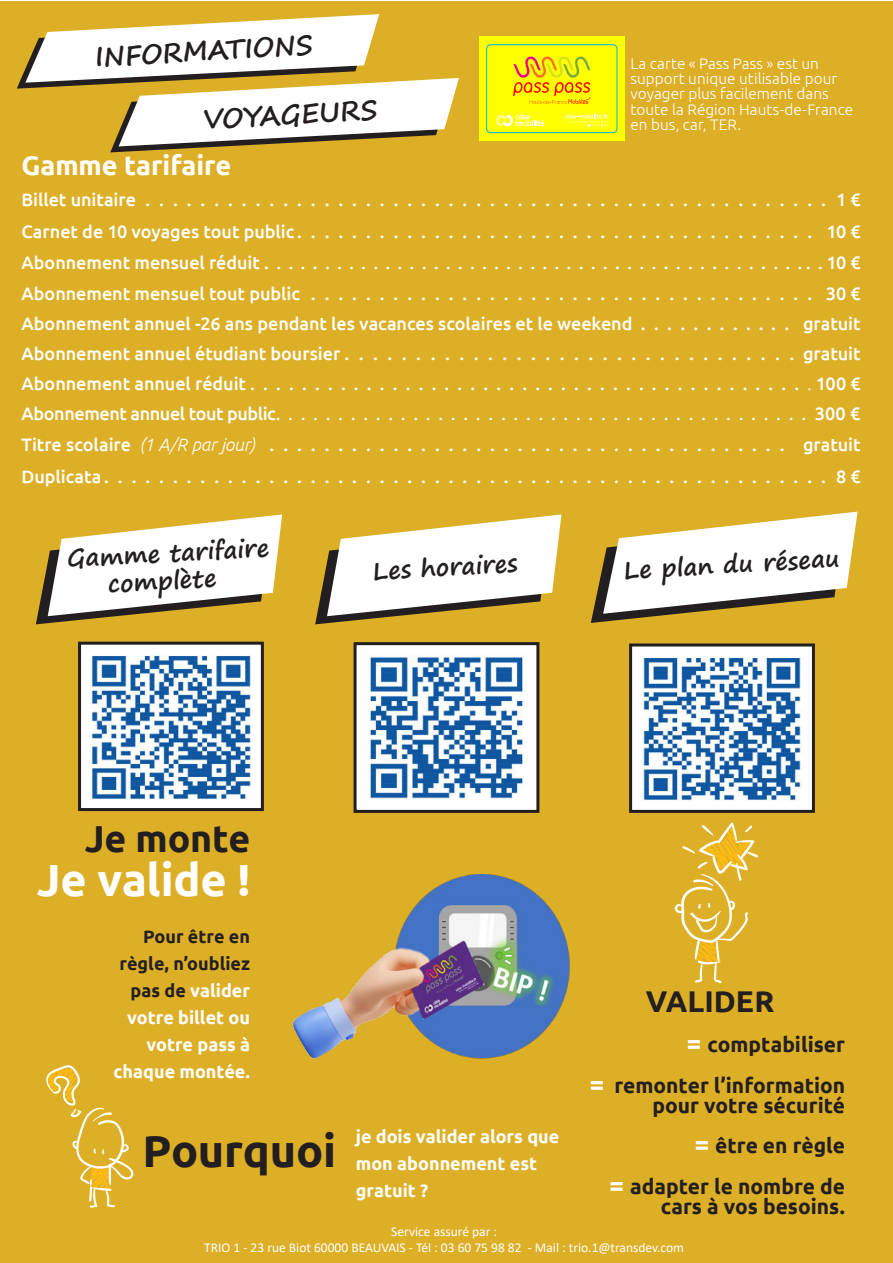
<style>
.page{position:relative;width:893px;height:1263px;background:#fff}
.page>*{position:absolute;margin:0;border:0;box-sizing:border-box;transform-origin:0 0}
.t1{font:700 45px "Ubuntu";letter-spacing:-.005em;color:#fff}
.t2{font:700 45px "Ubuntu";letter-spacing:-.005em;color:#231f20}
.t3{font:700 37.5px "Ubuntu";letter-spacing:-.005em;color:#231f20}
.t4{font:700 30px "Ubuntu";color:#231f20}
.t5{font:700 27px "Segoe Print";color:#231f20}
.t6{font:700 27px "Ubuntu";color:#fff}
.t7{font:700 24px/27.3px "Segoe Print";color:#231f20}
.t8{font:700 21px/40.8px "Ubuntu";color:#231f20;text-align:right}
.t9{font:500 18px/31.5px "Ubuntu";letter-spacing:-.005em;color:#fff}
.t10{font:700 18px/27px "Ubuntu";color:#fff;text-align:right}
.t11{font:500 17.7px "Ubuntu";color:#fff}
.t12{font:500 16.5px "Ubuntu";color:#fff}
.t13{font:500 15.9px "Ubuntu";color:#fff}
.t14{font:300 15.3px/15.3px "Ubuntu";letter-spacing:.005em;color:#fff}
.t15{font:13.5px/16.2px "Calibri";color:#fff;text-align:center}
.s1{font-size:18px}
.s2{font-size:18.3px}
.s3{font-weight:300;font-style:italic}
.s4{font-size:16.05px}
.s5{color:#231f20}
.s6{font-size:25.5px;color:#fff}
</style>
<div class="page">
<div style="left:0;top:1px;width:893px;height:1262px;background:#ddaf27"></div>
<svg style="left:17px;top:14px;width:442px;height:138px"></svg>
<svg style="left:315px;top:514px;width:246px;height:110px"></svg>
<img style="left:358px;top:646px;width:177px;height:163px">
<div style="left:354px;top:642px;width:185px;height:171px;border:3px solid #231f20"></div>
<svg style="left:591px;top:512px;width:267px;height:111px"></svg>
<img style="left:633px;top:647px;width:178px;height:162px">
<div style="left:629px;top:643px;width:186px;height:170px;border:3px solid #231f20"></div>
<svg style="left:36px;top:514px;width:246px;height:110px"></svg>
<img style="left:82px;top:646px;width:178px;height:161px">
<div style="left:78px;top:642px;width:186px;height:169px;border:3px solid #231f20"></div>
<svg style="left:46px;top:1065px;width:88px;height:143px"></svg>
<svg style="left:674px;top:822px;width:85px;height:161px"></svg>
<div style="left:479px;top:37px;width:145px;height:104px;background:#ff0"></div>
<svg style="left:513px;top:56px;width:77px;height:48px"></svg>
<svg style="left:565px;top:114px;width:43px;height:12px"></svg>
<svg style="left:496px;top:114px;width:48px;height:12px"></svg>
<div style="left:487px;top:45px;width:130px;height:88px;border:1px solid #00aeef;border-radius:4px"></div>
<img style="left:292px;top:874px;width:278px;height:185px">
<h3 class="t5" style="left:94px;top:43px;width:220px;rotate:-3deg">INFORMATIONS</h3>
<h3 class="t5" style="left:203px;top:106px;width:176px;rotate:-3deg">VOYAGEURS</h3>
<p class="t14" style="left:631px;top:57px;width:224px">La carte « Pass Pass » est un support unique utilisable pour voyager plus facilement dans toute la Région Hauts-de-France en bus, car, TER.</p>
<h3 class="t6" style="left:21px;top:153px;width:211px">Gamme tarifaire</h3>
<p class="t9" style="left:21px;top:185px;width:841px">Billet unitaire ..................................................1 €<br>Carnet de 10 voyages tout public ...................................... 10 €</p>
<p class="t12" style="left:21px;top:256px;width:841px"><span class="s1">Abonnement mensuel réduit .</span> . . . <span class="s1">.</span> . . . . . . . . . . . . . . . . . . . . . . . . <span class="s1">.</span> . . . <span class="s1">.</span> . . . <span class="s1">.</span> . . . <span class="s1">.</span> . . . . . <span class="s1">10 €</span></p>
<p class="t9" style="left:21px;top:280px;width:841px;line-height:30px;text-align:justify">Abonnement mensuel tout public ..................................... 30 € Abonnement annuel -26 ans pendant les vacances scolaires et le weekend . . . . . . . . . . . . gratuit Abonnement annuel étudiant boursier <span class="s2">. . . . . . . . . . . . . . . . . . . . . . . . . . . . . . . .</span> gratuit</p>
<p class="t11" style="left:21px;top:376px;width:841px"><span class="s1">Abonnement annuel réduit</span> . . . . . . . . . . . . . . . . . . . . . . . . . . . . . . . . . . . . . . . . . . . <span class="s3">.</span> <span class="s1">100 €</span></p>
<p class="t13" style="left:21px;top:407px;width:840px"><span class="s1">Abonnement annuel tout public</span>..........................................<span class="s4">.</span><span class="s1">300 €</span></p>
<p class="t9" style="left:21px;top:430px;width:841px">Titre scolaire <span class="s3">(1 A/R par jour)</span> ...................................... gratuit<br>Duplicata .....................................................8 €</p>
<h3 class="t7" style="left:106px;top:545px;width:164px;text-indent:-39px;rotate:-3deg">Gamme tarifaire complète</h3>
<h3 class="t7" style="left:372px;top:559px;width:147px;rotate:-3deg">Les horaires</h3>
<h3 class="t7" style="left:623px;top:559px;width:218px;rotate:-3deg">Le plan du réseau</h3>
<h2 class="t3" style="left:85px;top:822px;width:167px">Je monte</h2>
<h1 class="t1" style="left:37px;top:860px;width:215px">Je valide !</h1>
<p class="t10" style="left:113px;top:924px;width:138px"><span class="s5">Pour être en règle, n’oubliez pas de</span> valider votre billet ou votre pass à chaque montée.</p>
<h3 class="t4" style="left:646px;top:987px;width:130px">VALIDER</h3>
<p class="t8" style="left:590px;top:1025px;width:257px"><span class="s6">=</span> comptabiliser<br><span class="s6">=</span> remonter l’information</p>
<p class="t8" style="left:609px;top:1086px;width:237px">pour votre sécurité<br><span class="s6">=</span> être en règle<br><span class="s6">=</span> adapter le nombre de</p>
<p class="t8" style="left:661px;top:1187px;width:186px">cars à vos besoins.</p>
<p class="t10" style="left:356px;top:1124px;width:205px;text-align:left">je dois valider alors que mon abonnement est gratuit ?</p>
<p class="t15" style="left:204px;top:1224px;width:481px">Service assuré par :<br>TRIO 1 - 23 rue Biot 60000 BEAUVAIS - Tél : 03 60 75 98 82 - Mail : trio.1@transdev.com</p>
<h1 class="t2" style="left:143px;top:1131px;width:195px">Pourquoi</h1>
<p class="t10" style="left:357px;top:1144px;width:205px">je dois valider alors que</p>
</div>
